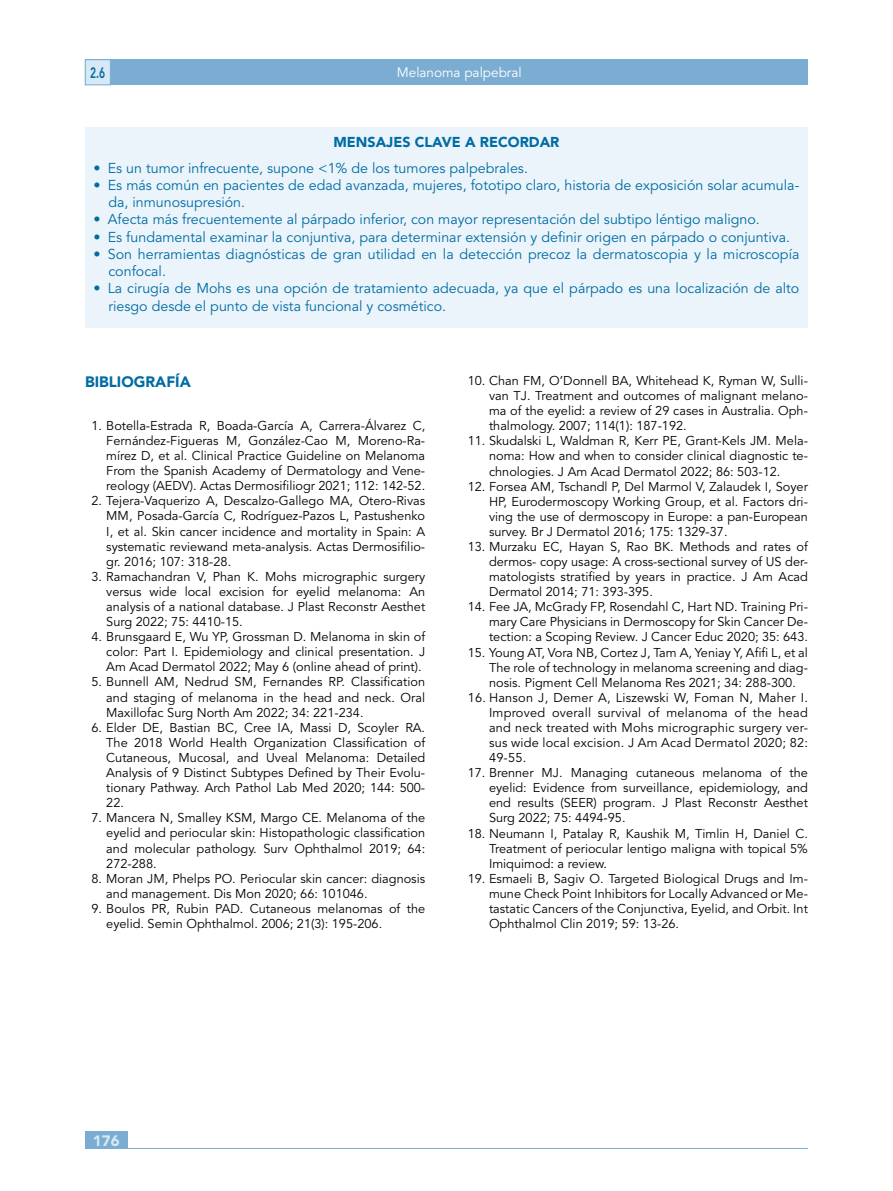
<style>
.page{position:relative;width:893px;height:1191px;background:#fff}
.page>*{position:absolute;margin:0;border:0;box-sizing:border-box;transform-origin:0 0}
.Ladillo_1{font:900 15px "Avenir LT Std";color:#006ca4}
.t1{font:900 15px "Avenir LT Std";color:#d7e9f4}
.t2{font:800 15px "Avenir LT Std";color:#006ca4;scale:.68 1}
.t3{font:14.25px/17.2px "Avenir LT Std";color:#006ca4}
.Titulo_Puntos_Clave{font:900 14.25px "Avenir LT Std";color:#006ca4}
.t4{font:13.5px "Avenir LT Std";color:#fff}
.t5{font:12.75px/15.1px "Avenir LT Std";color:#000;text-align:justify}
</style>
<div class="page">
<div style="left:85px;top:1131px;width:43px;height:17px;background:#7badd2"></div>
<div style="left:85px;top:60px;width:723px;height:25px;background:#7badd2"></div>
<div style="left:85px;top:60px;width:26px;height:25px;background:#d7e9f4;border:1px solid #7badd2"></div>
<hr style="left:85px;top:1148px;width:723px;height:1px;background:#7badd2">
<div style="left:85px;top:128px;width:723px;height:200px;background:#ebf4fa"></div>
<p class="t2" style="left:90px;top:64px;width:24px">2.6</p>
<p class="t4" style="left:397px;top:65px;width:126px">Melanoma palpebral</p>
<p class="Titulo_Puntos_Clave" style="left:333px;top:133px;width:228px">MENSAJES CLAVE A RECORDAR</p>
<p class="t3" style="left:94px;top:159px;width:436px">• Es un tumor infrecuente, supone &lt;1% de los tumores palpebrales.</p>
<p class="t3" style="left:108px;top:177px;width:692px;text-indent:-15px">• Es más común en pacientes de edad avanzada, mujeres, fototipo claro, historia de exposición solar acumula&shy;da, inmunosupresión.</p>
<p class="t3" style="left:94px;top:211px;width:668px">• Afecta más frecuentemente al párpado inferior, con mayor representación del subtipo léntigo maligno.</p>
<p class="t3" style="left:94px;top:228px;width:698px">• Es fundamental examinar la conjuntiva, para determinar extensión y definir origen en párpado o conjuntiva.</p>
<p class="t3" style="left:108px;top:246px;width:693px;text-indent:-15px">• Son herramientas diagnósticas de gran utilidad en la detección precoz la dermatoscopia y la microscopía confocal.</p>
<p class="t3" style="left:108px;top:280px;width:692px;text-indent:-15px">• La cirugía de Mohs es una opción de tratamiento adecuada, ya que el párpado es una localización de alto riesgo desde el punto de vista funcional y cosmético.</p>
<p class="Ladillo_1" style="left:85px;top:372px;width:107px">BIBLIOGRAFÍA</p>
<p class="t5" style="left:106px;top:418px;width:320px;text-indent:-15px">1. Botella-Estrada R, Boada-García A, Carrera-Álvarez C, Fernández-Figueras M, González-Cao M, Moreno-Ra&shy;mírez D, et al. Clinical Practice Guideline on Melanoma From the Spanish Academy of Dermatology and Vene&shy;reology (AEDV). Actas Dermosifiliogr 2021; 112: 142-52.</p>
<p class="t5" style="left:106px;top:494px;width:320px;text-indent:-15px">2. Tejera-Vaquerizo A, Descalzo-Gallego MA, Otero-Rivas MM, Posada-García C, Rodríguez-Pazos L, Pastushenko I, et al. Skin cancer incidence and mortality in Spain: A systematic reviewand meta-analysis. Actas Dermosifilio&shy;gr. 2016; 107: 318-28.</p>
<p class="t5" style="left:106px;top:569px;width:320px;text-indent:-15px">3. Ramachandran V, Phan K. Mohs micrographic surgery versus wide local excision for eyelid melanoma: An analysis of a national database. J Plast Reconstr Aesthet Surg 2022; 75: 4410-15.</p>
<p class="t5" style="left:106px;top:629px;width:320px;text-indent:-15px">4. Brunsgaard E, Wu YP, Grossman D. Melanoma in skin of color: Part I. Epidemiology and clinical presentation. J Am Acad Dermatol 2022; May 6 (online ahead of print).</p>
<p class="t5" style="left:106px;top:675px;width:320px;text-indent:-15px">5. Bunnell AM, Nedrud SM, Fernandes RP. Classification and staging of melanoma in the head and neck. Oral Maxillofac Surg North Am 2022; 34: 221-234.</p>
<p class="t5" style="left:106px;top:720px;width:320px;text-indent:-15px">6. Elder DE, Bastian BC, Cree IA, Massi D, Scoyler RA.<br>The 2018 World Health Organization Classification of Cutaneous, Mucosal, and Uveal Melanoma: Detailed Analysis of 9 Distinct Subtypes Defined by Their Evolu&shy;tionary Pathway. Arch Pathol Lab Med 2020; 144: 500- 22.</p>
<p class="t5" style="left:106px;top:810px;width:320px;text-indent:-15px">7. Mancera N, Smalley KSM, Margo CE. Melanoma of the eyelid and periocular skin: Histopathologic classification and molecular pathology. Surv Ophthalmol 2019; 64:<br>272-288.</p>
<p class="t5" style="left:106px;top:871px;width:320px;text-indent:-15px">8. Moran JM, Phelps PO. Periocular skin cancer: diagnosis and management. Dis Mon 2020; 66: 101046.</p>
<p class="t5" style="left:106px;top:901px;width:320px;text-indent:-15px">9. Boulos PR, Rubin PAD. Cutaneous melanomas of the eyelid. Semin Ophthalmol. 2006; 21(3): 195-206.</p>
<p class="t5" style="left:489px;top:373px;width:320px;text-indent:-21px">10. Chan FM, O’Donnell BA, Whitehead K, Ryman W, Sulli&shy;van TJ. Treatment and outcomes of malignant melano&shy;ma of the eyelid: a review of 29 cases in Australia. Oph&shy;thalmology. 2007; 114(1): 187-192.</p>
<p class="t5" style="left:489px;top:434px;width:320px;text-indent:-21px">11. Skudalski L, Waldman R, Kerr PE, Grant-Kels JM. Mela&shy;noma: How and when to consider clinical diagnostic te&shy;chnologies. J Am Acad Dermatol 2022; 86: 503-12.</p>
<p class="t5" style="left:489px;top:479px;width:320px;text-indent:-21px">12. Forsea AM, Tschandl P, Del Marmol V, Zalaudek I, Soyer HP, Eurodermoscopy Working Group, et al. Factors dri&shy;ving the use of dermoscopy in Europe: a pan-European survey. Br J Dermatol 2016; 175: 1329-37.</p>
<p class="t5" style="left:489px;top:539px;width:320px;text-indent:-21px">13. Murzaku EC, Hayan S, Rao BK. Methods and rates of dermos- copy usage: A cross-sectional survey of US der&shy;matologists stratified by years in practice. J Am Acad Dermatol 2014; 71: 393-395.</p>
<p class="t5" style="left:489px;top:599px;width:320px;text-indent:-21px">14. Fee JA, McGrady FP, Rosendahl C, Hart ND. Training Pri&shy;mary Care Physicians in Dermoscopy for Skin Cancer De&shy;tection: a Scoping Review. J Cancer Educ 2020; 35: 643.</p>
<p class="t5" style="left:489px;top:645px;width:320px;text-indent:-21px">15. Young AT, Vora NB, Cortez J, Tam A, Yeniay Y, Afifi L, et al The role of technology in melanoma screening and diag&shy;nosis. Pigment Cell Melanoma Res 2021; 34: 288-300.</p>
<p class="t5" style="left:489px;top:690px;width:320px;text-indent:-21px">16. Hanson J, Demer A, Liszewski W, Foman N, Maher I.<br>Improved overall survival of melanoma of the head and neck treated with Mohs micrographic surgery ver&shy;sus wide local excision. J Am Acad Dermatol 2020; 82:<br>49-55.</p>
<p class="t5" style="left:489px;top:765px;width:320px;text-indent:-21px">17. Brenner MJ. Managing cutaneous melanoma of the eyelid: Evidence from surveillance, epidemiology, and end results (SEER) program. J Plast Reconstr Aesthet Surg 2022; 75: 4494-95.</p>
<p class="t5" style="left:489px;top:826px;width:320px;text-indent:-21px">18. Neumann I, Patalay R, Kaushik M, Timlin H, Daniel C.<br>Treatment of periocular lentigo maligna with topical 5% Imiquimod: a review.</p>
<p class="t5" style="left:489px;top:871px;width:320px;text-indent:-21px">19. Esmaeli B, Sagiv O. Targeted Biological Drugs and Im&shy;mune Check Point Inhibitors for Locally Advanced or Me&shy;tastatic Cancers of the Conjunctiva, Eyelid, and Orbit. Int Ophthalmol Clin 2019; 59: 13-26.</p>
<p class="t1" style="left:93px;top:1131px;width:28px">176</p>
</div>
